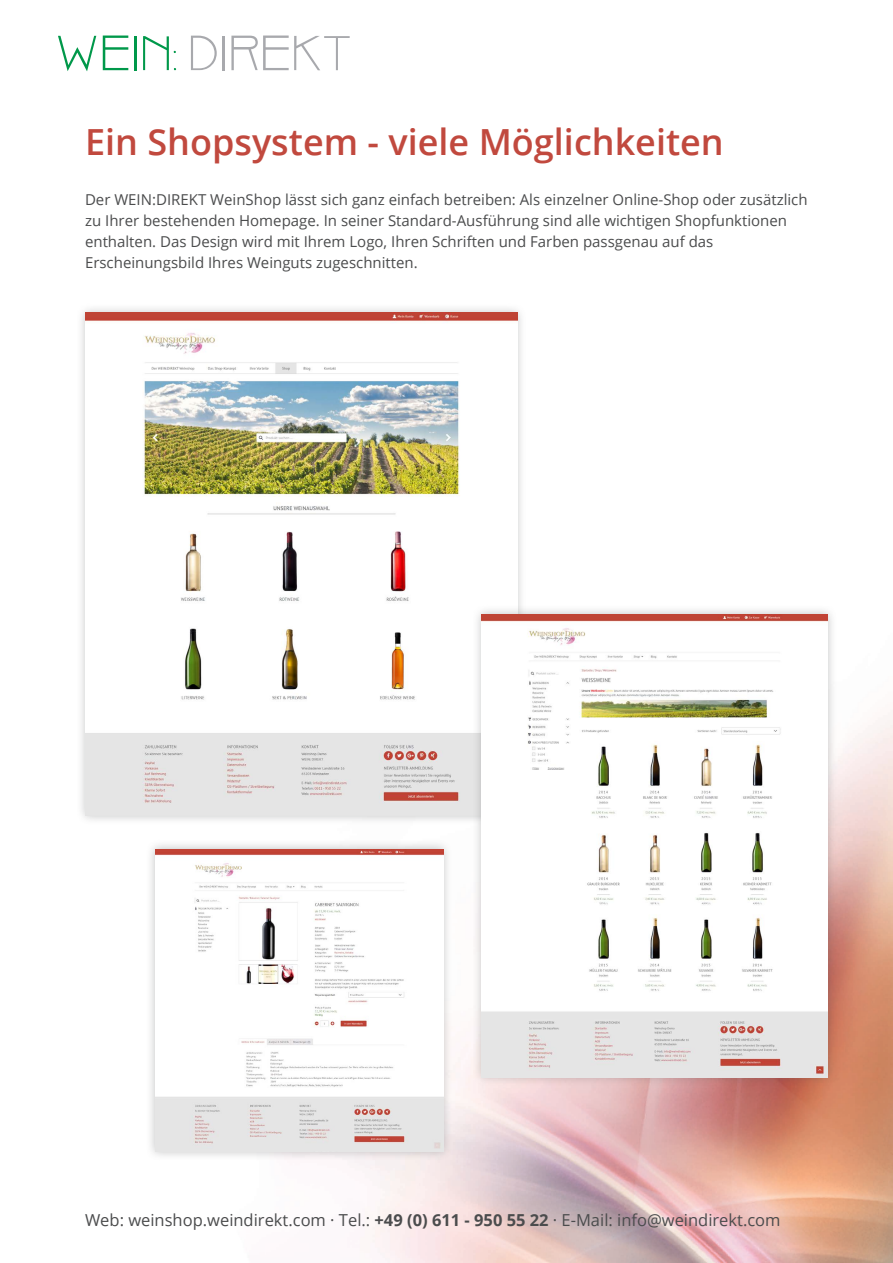
<style>
.page{position:relative;width:893px;height:1263px;background:#fff}
.page>*{position:absolute;margin:0;border:0;box-sizing:border-box;transform-origin:0 0}
.t1{font:600 36px "Open Sans";color:#c1493e}
.t2{font:16.5px "Open Sans";color:#4b4c4d}
.t3{font:15px/21px "Open Sans";color:#4b4c4d}
.s1{font-weight:700}
</style>
<div class="page">
<img style="left:349px;top:710px;width:544px;height:553px">
<svg style="left:58px;top:36px;width:38px;height:35px"></svg>
<svg style="left:103px;top:36px;width:25px;height:34px"></svg>
<hr style="left:134px;top:36px;width:3px;height:34px;background:#00984a">
<svg style="left:143px;top:36px;width:33px;height:34px"></svg>
<svg style="left:191px;top:36px;width:26px;height:34px"></svg>
<hr style="left:223px;top:36px;width:2px;height:34px;background:#a8a9ad">
<svg style="left:231px;top:36px;width:119px;height:34px"></svg>
<div style="left:145px;top:839px;width:308px;height:323px;background:#57585a;opacity:.35"></div>
<img style="left:155px;top:849px;width:288px;height:303px">
<div style="left:76px;top:303px;width:451px;height:522px;background:#57585a;opacity:.35"></div>
<img style="left:85px;top:313px;width:432px;height:502px">
<div style="left:472px;top:604px;width:365px;height:483px;background:#57585a;opacity:.35"></div>
<img style="left:482px;top:614px;width:345px;height:463px">
<p class="t1" style="left:85px;top:117px;width:640px">Ein Shopsystem - viele Möglichkeiten</p>
<p class="t3" style="left:85px;top:189px;width:724px">Der WEIN:DIREKT WeinShop lässt sich ganz einfach betreiben: Als einzelner Online-Shop oder zusätzlich zu Ihrer bestehenden Homepage. In seiner Standard-Ausführung sind alle wichtigen Shopfunktionen enthalten. Das Design wird mit Ihrem Logo, Ihren Schriften und Farben passgenau auf das</p>
<p class="t3" style="left:85px;top:252px;width:334px">Erscheinungsbild Ihres Weinguts zugeschnitten.</p>
<p class="t2" style="left:85px;top:1208px;width:697px">Web: weinshop.weindirekt.com · Tel.: <span class="s1">+49 (0) 611 - 950 55 22</span> · E-Mail: info@weindirekt.com</p>
</div>
